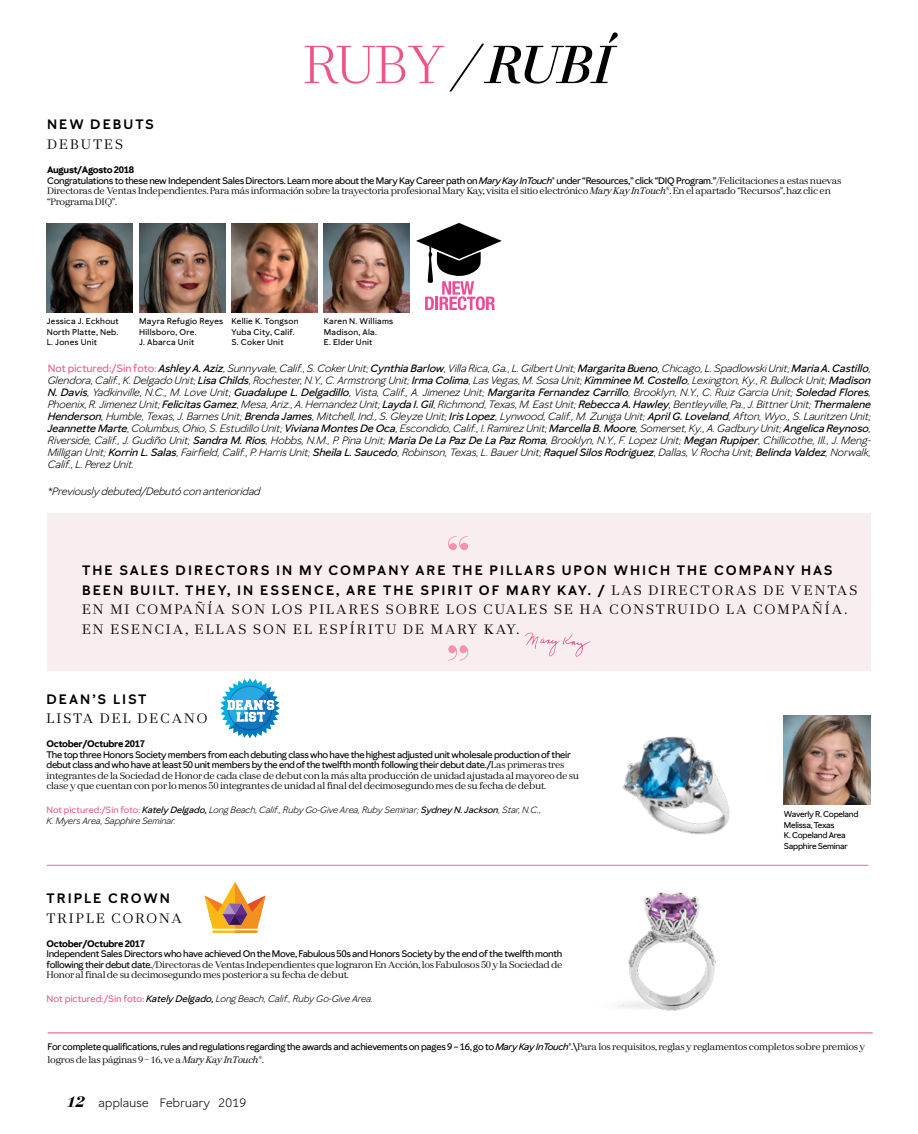
<style>
.page{position:relative;width:918px;height:1134px;background:#fff}
.page>*{position:absolute;margin:0;border:0;box-sizing:border-box;transform-origin:0 0}
.Headline{font:italic 500 52.5px "Mary Kay Serif 020";color:#000}
.Reco_-_Category{font:13.5px/19.5px "Mary Kay Serif 000";letter-spacing:.15em;color:#000}
.Reco_-_Category-2{font:600 13.5px/19.5px "Mary Kay Sans";letter-spacing:.15em;color:#000}
.t1{font:12px "Mary Kay Sans";letter-spacing:.025em;color:#000}
.t2{font:italic 10.5px/12px "Mary Kay Sans";color:#000;text-align:justify}
.Reco_-_Blurb{font:9.3px/10.5px "Mary Kay Serif 000";letter-spacing:-.03em;color:#000}
.Reco_-_Blurb-2{font:500 9.3px/13.5px "Mary Kay Sans";letter-spacing:-.03em;color:#000}
.Reco{font:italic 9.3px "Mary Kay Sans";color:#000}
.Reco-2{font:italic 9px/10.5px "Mary Kay Sans";color:#000}
.Reco-3{font:500 8.25px/10.5px "Mary Kay Sans";letter-spacing:.03em;color:#000}
.Reco-4{font:500 8.25px "Mary Kay Sans";letter-spacing:-.03em;color:#000}
.Reco_-_Blurb-3{font:500 8.25px "Mary Kay Sans";letter-spacing:-.03em;color:#000}
.s1{font-weight:300;font-style:normal;color:#ef538a}
.s2{font-family:"Mary Kay Serif 000";font-weight:400}
.s3{font-family:"Mary Kay Sans";font-weight:700}
.s4{font-family:"Mary Kay Sans";font-weight:500}
.s5{font-family:"Mary Kay Sans";font-weight:500;font-style:italic}
.s6{font-style:italic}
.s7{font-weight:500;font-style:normal;color:#e85f8b}
.s8{font-weight:500}
.s9{font-family:"Mary Kay Sans";font-weight:600}
.s10{font-family:"Mary Kay Serif 000";font-weight:400;font-style:italic}
.s11{font-family:"Mary Kay Serif 020";font-weight:700;font-style:italic;font-size:15px}
</style>
<div class="page">
<svg style="left:416px;top:223px;width:86px;height:87px"></svg>
<hr style="left:48px;top:1033px;width:825px;height:1px;background:#e74783">
<hr style="left:213px;top:930px;width:44px;height:3px;background:#fdb913">
<hr style="left:235px;top:930px;width:22px;height:3px;background:#f39120">
<svg style="left:205px;top:882px;width:61px;height:47px"></svg>
<svg style="left:220px;top:678px;width:60px;height:60px"></svg>
<img style="left:622px;top:736px;width:150px;height:129px">
<hr style="left:47px;top:865px;width:821px;height:1px;background:#f067a6">
<img style="left:47px;top:223px;width:86px;height:90px">
<img style="left:139px;top:223px;width:86px;height:90px">
<img style="left:231px;top:223px;width:87px;height:90px">
<img style="left:324px;top:223px;width:86px;height:90px">
<img style="left:784px;top:715px;width:86px;height:90px">
<img style="left:580px;top:862px;width:173px;height:171px">
<div style="left:48px;top:513px;width:823px;height:157px;background:#f9eeef"></div>
<svg style="left:448px;top:645px;width:20px;height:16px"></svg>
<svg style="left:448px;top:536px;width:20px;height:14px"></svg>
<svg style="left:525px;top:633px;width:66px;height:24px"></svg>
<p class="Headline" style="left:304px;top:30px;width:310px"><span class="s1">RUBY</span> / RUBÍ</p>
<p class="Reco_-_Category-2" style="left:47px;top:115px;width:108px">NEW DEBUTS<br><span class="s2">DEBUTES</span></p>
<p class="Reco_-_Blurb" style="left:47px;top:164px;width:796px"><span class="s3">August/Agosto 2018<br></span><span class="s4">Congratulations to these new Independent Sales Directors. Learn more about the Mary Kay Career path on</span> <span class="s5">Mary Kay InTouch</span><span class="s4">® under “Resources,” click “DIQ Program.”</span>/Felicitaciones a estas nuevas Directoras de Ventas Independientes. Para más información sobre la trayectoria profesional Mary Kay, visita el sitio electrónico <span class="s6">Mary Kay InTouch</span>®. En el apartado “Recursos”, haz clic en “Programa DIQ”.</p>
<p class="Reco-3" style="left:47px;top:316px;width:74px">Jessica J. Eckhout</p>
<p class="Reco-3" style="left:47px;top:327px;width:73px">North Platte, Neb.</p>
<p class="Reco-3" style="left:47px;top:337px;width:52px">L. Jones Unit</p>
<p class="Reco-3" style="left:139px;top:316px;width:86px">Mayra Refugio Reyes<br>Hillsboro, Ore.<br>J. Abarca Unit</p>
<p class="Reco-3" style="left:231px;top:316px;width:69px">Kellie K. Tongson<br>Yuba City, Calif.<br>S. Coker Unit</p>
<p class="Reco-3" style="left:324px;top:316px;width:71px">Karen N. Williams<br>Madison, Ala.<br>E. Elder Unit</p>
<p class="t2" style="left:48px;top:362px;width:825px"><span class="s7">Not pictured:/Sin foto:</span> <span class="s8">Ashley A. Aziz</span>, Sunnyvale, Calif., S. Coker Unit; <span class="s8">Cynthia Barlow</span>, Villa Rica, Ga., L. Gilbert Unit; <span class="s8">Margarita Bueno</span>, Chicago, L. Spadlowski Unit; <span class="s8">Maria A. Castillo</span>, Glendora, Calif., K. Delgado Unit; <span class="s8">Lisa Childs</span>, Rochester, N.Y., C. Armstrong Unit; <span class="s8">Irma Colima</span>, Las Vegas, M. Sosa Unit; <span class="s8">Kimminee M. Costello</span>, Lexington, Ky., R. Bullock Unit; <span class="s8">Madison N. Davis</span>, Yadkinville, N.C., M. Love Unit; <span class="s8">Guadalupe L. Delgadillo</span>, Vista, Calif., A. Jimenez Unit; <span class="s8">Margarita Fernandez Carrillo</span>, Brooklyn, N.Y., C. Ruiz Garcia Unit; <span class="s8">Soledad Flores</span>, Phoenix, R. Jimenez Unit; <span class="s8">Felicitas Gamez</span>, Mesa, Ariz., A. Hernandez Unit; <span class="s8">Layda I. Gil</span>, Richmond, Texas, M. East Unit; <span class="s8">Rebecca A. Hawley</span>, Bentleyville, Pa., J. Bittner Unit; <span class="s8">Thermalene Henderson</span>, Humble, Texas, J. Barnes Unit; <span class="s8">Brenda James</span>, Mitchell, Ind., S. Gleyze Unit; <span class="s8">Iris Lopez</span>, Lynwood, Calif., M. Zuniga Unit; <span class="s8">April G. Loveland</span>, Afton, Wyo., S. Lauritzen Unit; <span class="s8">Jeannette Marte</span>, Columbus, Ohio, S. Estudillo Unit; <span class="s8">Viviana Montes De Oca</span>, Escondido, Calif., I. Ramirez Unit; <span class="s8">Marcella B. Moore</span>, Somerset, Ky., A. Gadbury Unit; <span class="s8">Angelica Reynoso</span>, Riverside, Calif., J. Gudiño Unit; <span class="s8">Sandra M. Rios</span>, Hobbs, N.M., P. Pina Unit; <span class="s8">Maria De La Paz De La Paz Roma</span>, Brooklyn, N.Y., F. Lopez Unit; <span class="s8">Megan Rupiper</span>, Chillicothe, Ill., J. Meng-Milligan Unit; <span class="s8">Korrin L. Salas</span>, Fairfield, Calif., P. Harris Unit; <span class="s8">Sheila L. Saucedo</span>, Robinson, Texas, L. Bauer Unit; <span class="s8">Raquel Silos Rodriguez</span>, Dallas, V. Rocha Unit; <span class="s8">Belinda Valdez</span>, Norwalk, Calif., L. Perez Unit.</p>
<p class="t2" style="left:48px;top:485px;width:214px">*Previously debuted/Debutó con anterioridad</p>
<p class="Reco_-_Category" style="left:82px;top:560px;width:777px"><span class="s9">THE SALES DIRECTORS IN MY COMPANY ARE THE PILLARS UPON WHICH THE COMPANY HAS BEEN BUILT. THEY, IN ESSENCE, ARE THE SPIRIT OF MARY KAY. /</span> LAS DIRECTORAS DE VENTAS EN MI COMPAÑÍA SON LOS PILARES SOBRE LOS CUALES SE HA CONSTRUIDO LA COMPAÑÍA.<br>EN ESENCIA, ELLAS SON EL ESPÍRITU DE MARY KAY.</p>
<p class="Reco_-_Category" style="left:46px;top:689px;width:163px"><span class="s9">DEAN’S LIST<br></span>LISTA DEL DECANO</p>
<p class="Reco_-_Blurb" style="left:46px;top:738px;width:534px"><span class="s3">October/Octubre 2017<br></span><span class="s4">The top three Honors Society members from each debuting class who have the highest adjusted unit wholesale production of their debut class and who have at least 50 unit members by the end of the twelfth month following their debut date./</span>Las primeras tres integrantes de la Sociedad de Honor de cada clase de debut con la más alta producción de unidad ajustada al mayoreo de su clase y que cuentan con por lo menos 50 integrantes de unidad al final del decimosegundo mes de su fecha de debut.</p>
<p class="Reco-2" style="left:46px;top:805px;width:496px"><span class="s7">Not pictured:/Sin foto:</span> <span class="s8">Kately Delgado,</span> Long Beach, Calif., Ruby Go-Give Area, Ruby Seminar; <span class="s8">Sydney N. Jackson</span>, Star, N.C.,<br>K. Myers Area, Sapphire Seminar.</p>
<p class="Reco_-_Category" style="left:46px;top:888px;width:137px"><span class="s9">TRIPLE CROWN<br></span>TRIPLE CORONA</p>
<p class="Reco_-_Blurb" style="left:46px;top:938px;width:518px"><span class="s3">October/Octubre 2017<br></span><span class="s4">Independent Sales Directors who have achieved On the Move, Fabulous 50s and Honors Society by the end of the twelfth month following their debut date.</span>/Directoras de Ventas Independientes que lograron En Acción, los Fabulosos 50 y la Sociedad de Honor al final de su decimosegundo mes posterior a su fecha de debut.</p>
<p class="Reco" style="left:46px;top:993px;width:328px"><span class="s7">Not pictured:/Sin foto:</span> <span class="s8">Kately Delgado,</span> Long Beach, Calif., Ruby Go-Give Area.</p>
<p class="Reco-4" style="left:784px;top:810px;width:76px">Waverly R. Copeland</p>
<p class="Reco-4" style="left:784px;top:820px;width:52px">Melissa, Texas</p>
<p class="Reco-4" style="left:784px;top:831px;width:63px">K. Copeland Area</p>
<p class="Reco_-_Blurb-3" style="left:784px;top:841px;width:65px">Sapphire Seminar</p>
<p class="Reco_-_Blurb-2" style="left:48px;top:1040px;width:819px">For complete qualifications, rules and regulations regarding the awards and achievements on pages 9 – 16, go to <span class="s6">Mary Kay InTouch</span>®.\<span class="s2">Para los requisitos, reglas y reglamentos completos sobre premios y logros de las páginas 9 – 16, ve a</span> <span class="s10">Mary Kay InTouch</span><span class="s2">®.</span></p>
<p class="t1" style="left:68px;top:1095px;width:180px"><span class="s11">12</span> applause February 2019</p>
</div>
